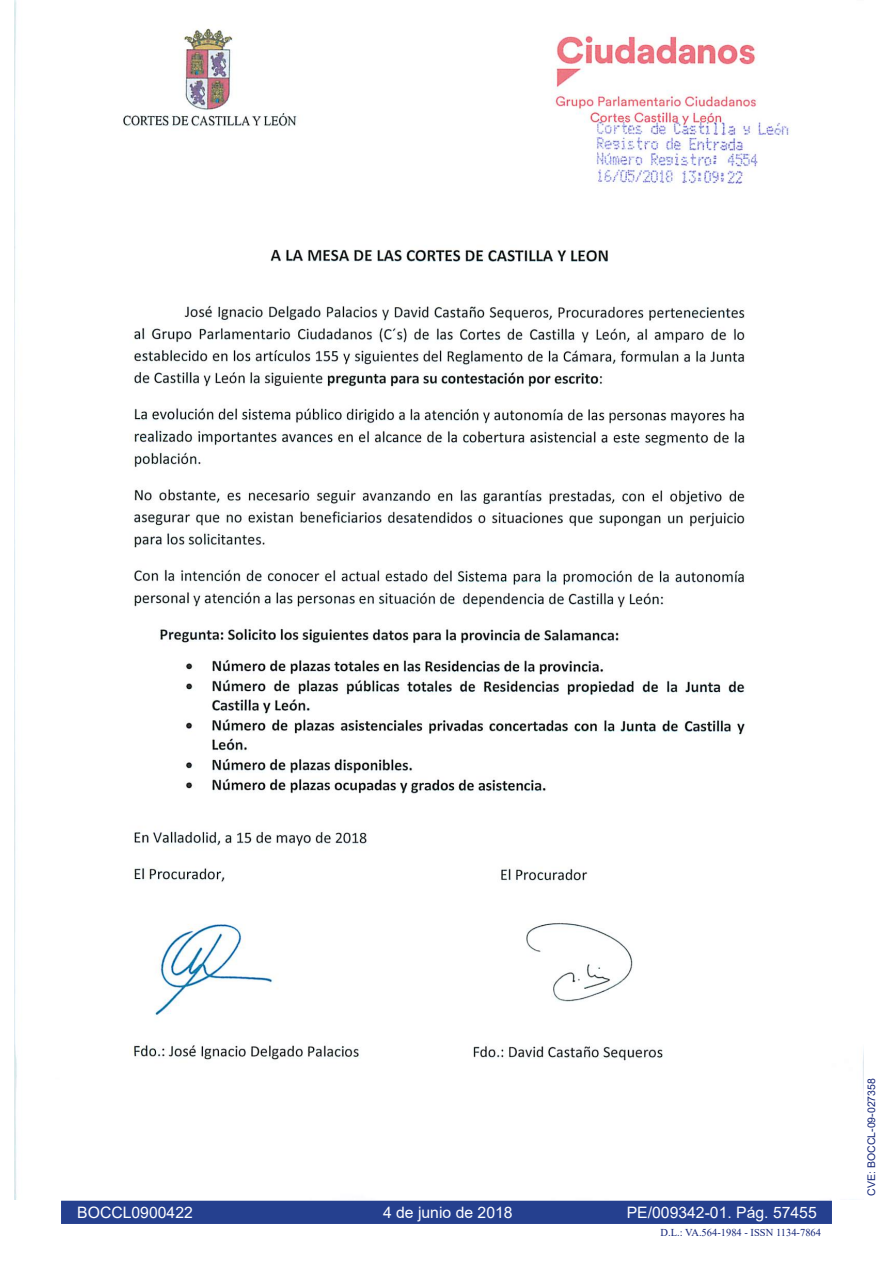
<style>
.page{position:relative;width:893px;height:1263px;background:#fff}
.page>*{position:absolute;margin:0;border:0;box-sizing:border-box;transform-origin:0 0}
.t1{font:15.75px "Arial";color:#fff}
.t2{font:10.5px "Times New Roman";color:#132477}
.t3{font:10.5px "Arial";color:#132477}
</style>
<div class="page">
<div style="left:60px;top:1200px;width:773px;height:25px;background:#25408f"></div>
<div style="left:60px;top:1199px;width:773px;height:26px;border:2px solid #fff"></div>
<img style="left:15px;top:0;width:818px;height:1200px">
<p class="t1" style="left:77px;top:1202px;width:117px">BOCCL0900422</p>
<p class="t1" style="left:383px;top:1202px;width:131px">4 de junio de 2018</p>
<p class="t1" style="left:627px;top:1202px;width:192px">PE/009342-01. Pág. 57455</p>
<p class="t2" style="left:661px;top:1225px;width:162px">D.L.: VA.564-1984 - ISSN 1134-7864</p>
<p class="t3" style="left:864px;top:1195px;width:119px;rotate:-90deg">CVE: BOCCL-09-027358</p>
</div>
